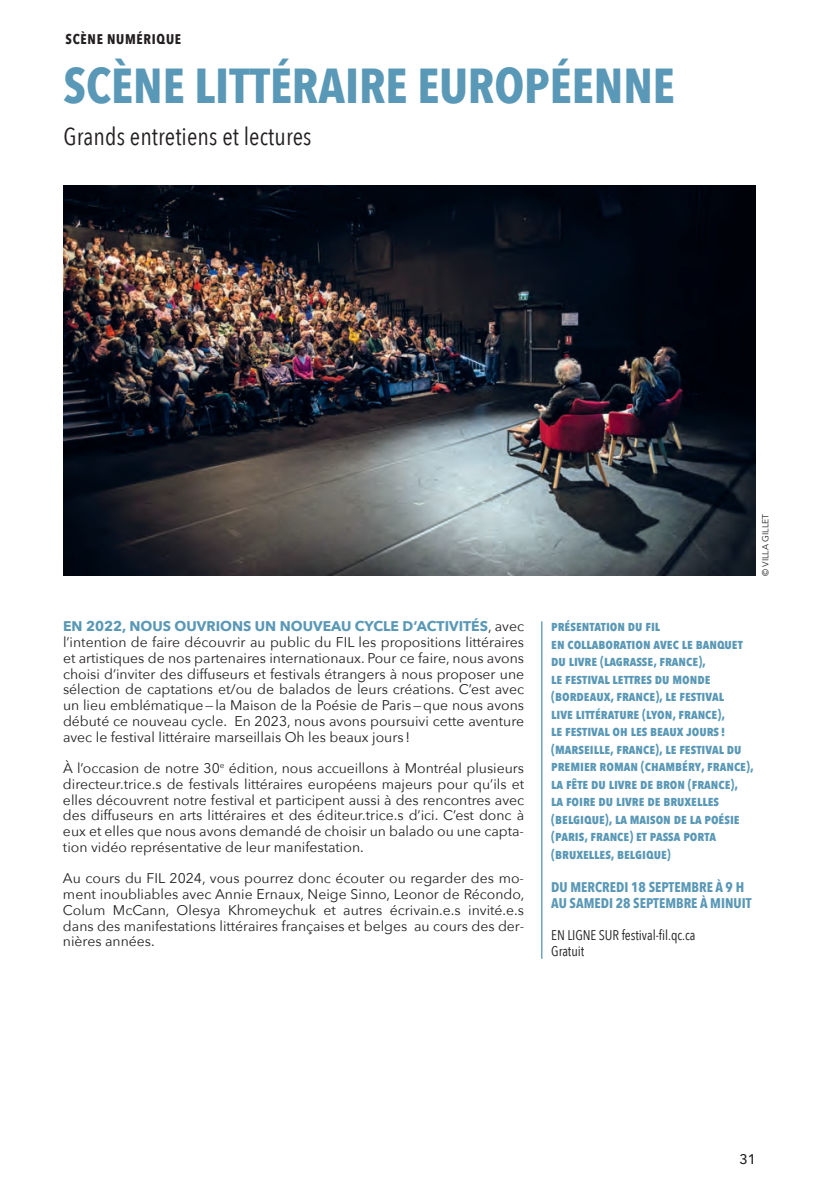
<style>
.page{position:relative;width:819px;height:1197px;background:#fff}
.page>*{position:absolute;margin:0;border:0;box-sizing:border-box;transform-origin:0 0}
.t1{font:700 49px "Avenir Next Condensed";color:#5998b6}
.t2{font:24.5px "Avenir Next Condensed";letter-spacing:.005em;color:#231f20}
.t3{font:14px/15.8px "Avenir Next";color:#231f20;text-align:justify}
.t4{font:700 14px/17.5px "Avenir Next Condensed";color:#5998b6}
.t5{font:14px/15.8px "Avenir Next Condensed";letter-spacing:-.005em;color:#231f20}
.t6{font:700 14px "Avenir Next Condensed";letter-spacing:.05em;color:#231f20}
.t7{font:500 14px "Avenir Next";color:#231f20}
.t8{font:8.75px "Avenir Next";color:#231f20}
.s1{font-weight:700;color:#5998b6}
</style>
<div class="page">
<hr style="left:541px;top:621px;width:1px;height:338px;background:#5998b6">
<img style="left:63px;top:185px;width:692px;height:391px">
<p class="t6" style="left:66px;top:30px;width:117px">SCÈNE NUMÉRIQUE</p>
<h1 class="t1" style="left:64px;top:56px;width:613px">SCÈNE LITTÉRAIRE EUROPÉENNE</h1>
<h2 class="t2" style="left:64px;top:116px;width:249px">Grands entretiens et lectures</h2>
<p class="t3" style="left:63px;top:618px;width:463px"><span class="s1">EN 2022, NOUS OUVRIONS UN NOUVEAU CYCLE D’ACTIVITÉS</span>, avec l’intention de faire découvrir au public du FIL les propositions littéraires et artistiques de nos partenaires internationaux. Pour ce faire, nous avons choisi d’inviter des diffuseurs et festivals étrangers à nous proposer une sélection de captations et/ou de balados de leurs créations. C’est avec un lieu emblématique—la Maison de la Poésie de Paris—que nous avons débuté ce nouveau cycle. En 2023, nous avons poursuivi cette aventure avec le festival littéraire marseillais Oh les beaux jours !</p>
<p class="t3" style="left:63px;top:760px;width:463px">À l’occasion de notre 30<sup>e</sup> édition, nous accueillons à Montréal plusieurs directeur.trice.s de festivals littéraires européens majeurs pour qu’ils et elles découvrent notre festival et participent aussi à des rencontres avec des diffuseurs en arts littéraires et des éditeur.trice.s d’ici. C’est donc à eux et elles que nous avons demandé de choisir un balado ou une capta&shy;tion vidéo représentative de leur manifestation.</p>
<p class="t3" style="left:63px;top:870px;width:463px">Au cours du FIL 2024, vous pourrez donc écouter ou regarder des mo&shy;ment inoubliables avec Annie Ernaux, Neige Sinno, Leonor de Récondo, Colum McCann, Olesya Khromeychuk et autres écrivain.e.s invité.e.s dans des manifestations littéraires françaises et belges au cours des der&shy;nières années.</p>
<p class="t8" style="left:758px;top:576px;width:64px;rotate:-90deg">© VILLA GILLET</p>
<p class="t4" style="left:551px;top:618px;width:204px">présentation du fil<br>en collaboration avec le banquet du livre (lagrasse, france),<br>le festival lettres du monde (bordeaux, france), le festival<br>live littérature (lyon, france),<br>le festival oh les beaux jours ! (marseille, france), le festival du premier roman (chambéry, france), la fête du livre de bron (france),<br>la foire du livre de bruxelles (belgique), la maison de la poésie (paris, france) et passa porta (bruxelles, belgique)</p>
<p class="t4" style="left:551px;top:879px;width:202px;line-height:15.8px">DU MERCREDI 18 SEPTEMBRE À 9 H<br>AU SAMEDI 28 SEPTEMBRE À MINUIT</p>
<p class="t5" style="left:551px;top:927px;width:146px">EN LIGNE SUR festival-fil.qc.ca<br>Gratuit</p>
<p class="t7" style="left:739px;top:1148px;width:18px">31</p>
</div>
